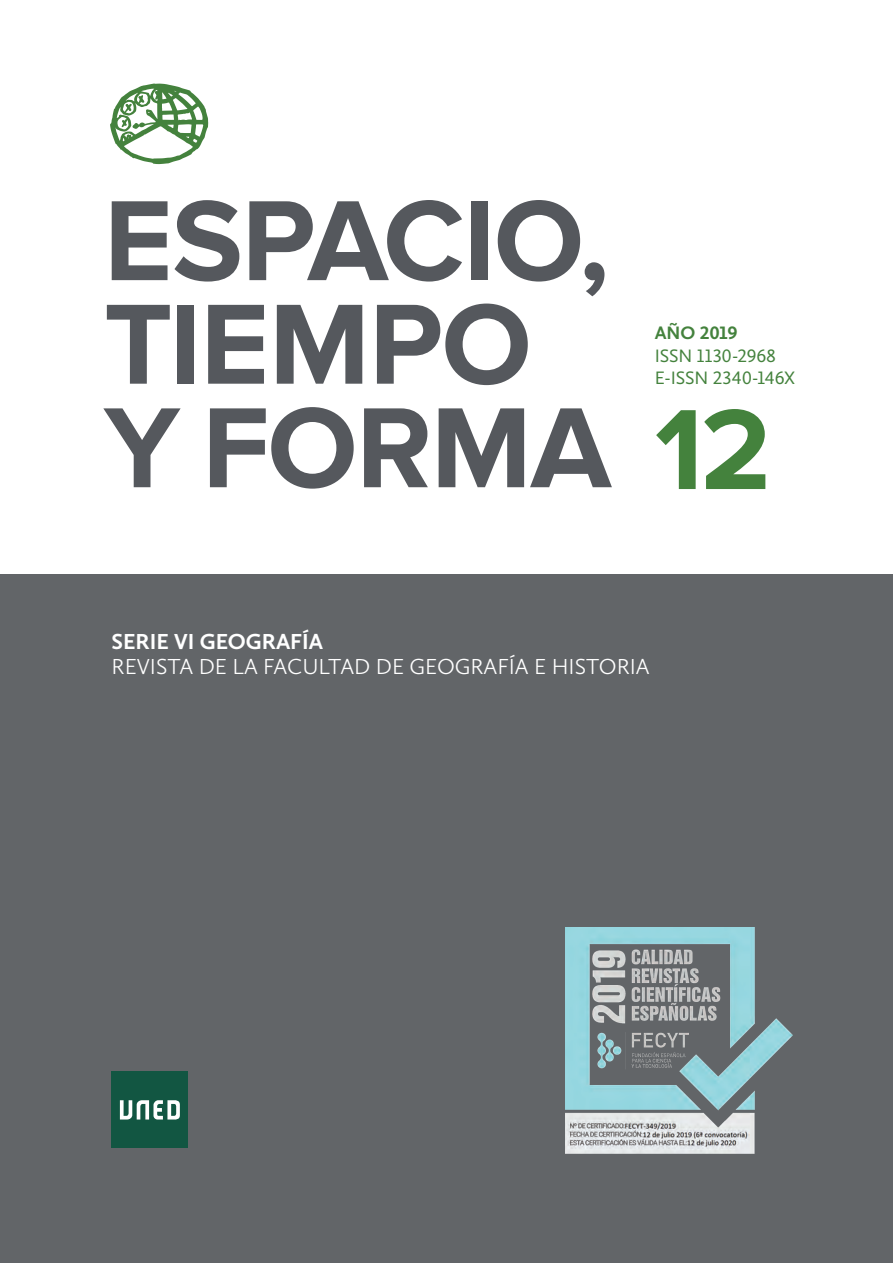
<style>
.page{position:relative;width:893px;height:1263px;background:#fff}
.page>*{position:absolute;margin:0;border:0;box-sizing:border-box;transform-origin:0 0}
.t1{font:700 118.2px/103.5px "Proxima Nova";letter-spacing:-.01em;color:#55585d}
.t2{font:300 22.5px "Calluna Sans";color:#fff}
.t3{font:700 22.5px "Calluna Sans";color:#fff}
.t4{font:18.6px/22.4px "Calluna Sans";color:#44823d}
.t5{font:700 18.6px "Calluna Sans";letter-spacing:-.015em;color:#44823d}
.s1{color:#44823d}
</style>
<div class="page">
<div style="left:0;top:574px;width:893px;height:689px;background:#626568"></div>
<div style="left:112px;top:1071px;width:76px;height:77px;background:#125642"></div>
<svg style="left:120px;top:1100px;width:60px;height:20px"></svg>
<svg style="left:110px;top:83px;width:98px;height:81px"></svg>
<img style="left:565px;top:928px;width:227px;height:225px">
<h1 class="t1" style="left:104px;top:192px;width:669px">ESPACIO,<br>TIEMPO<br>Y FORMA <span class="s1">12</span></h1>
<p class="t5" style="left:655px;top:322px;width:84px">AÑO 2019</p>
<p class="t4" style="left:655px;top:344px;width:142px">ISSN 1130-2968<br>E-ISSN 2340-146X</p>
<p class="t3" style="left:112px;top:627px;width:213px">SERIE VI GEOGRAFÍA</p>
<p class="t2" style="left:112px;top:653px;width:540px">REVISTA DE LA FACULTAD DE GEOGRAFÍA E HISTORIA</p>
</div>
